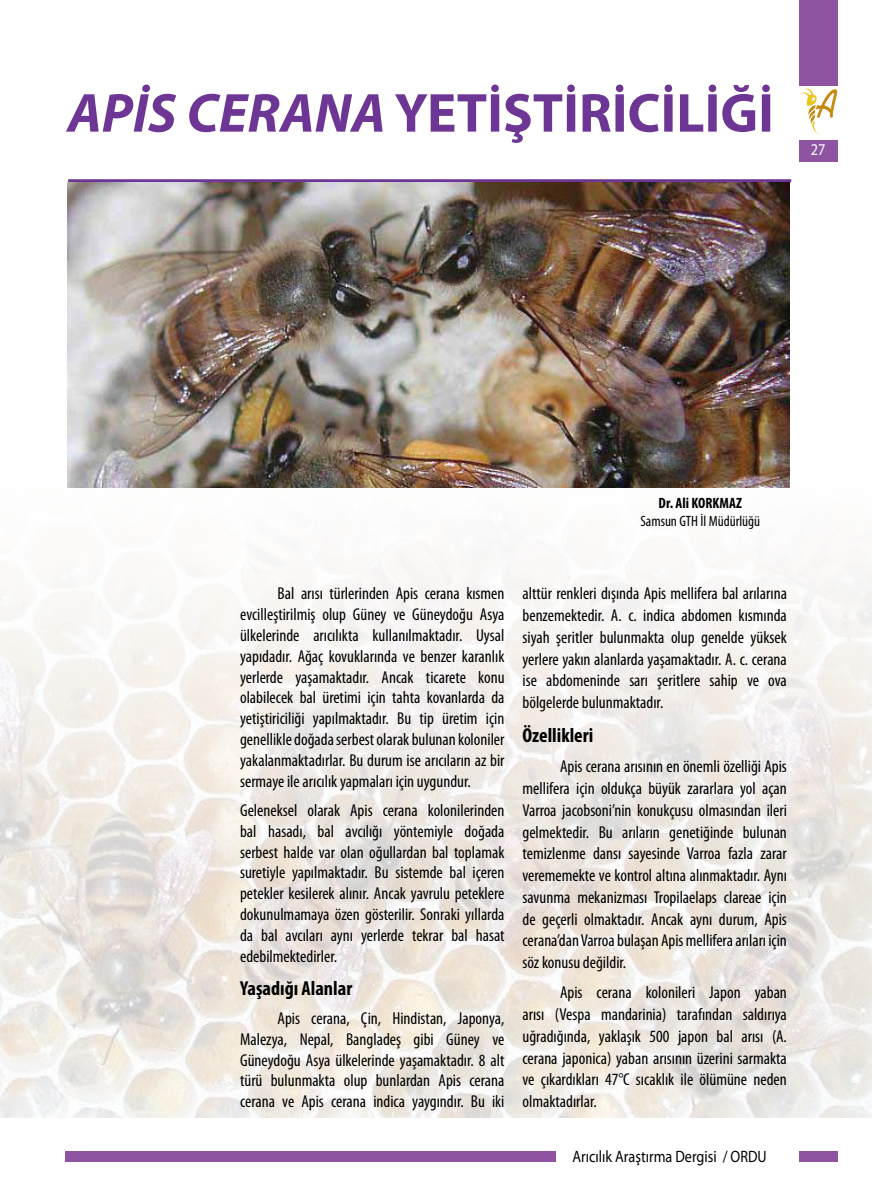
<style>
.page{position:relative;width:872px;height:1204px;background:#fff}
.page>*{position:absolute;margin:0;border:0;box-sizing:border-box;transform-origin:0 0}
.t1{font:700 55.35px "Myriad Pro";color:#6e3694}
.t2{font:700 condensed 20.25px "Myriad Pro";color:#000}
.t3{font:condensed 17.25px/20.9px "Myriad Pro";color:#000;text-align:justify}
.t4{font:16.5px "Myriad Pro";color:#000;scale:.86 1}
.t5{font:16.5px "Myriad Pro";color:#fff;scale:.86 1}
.t6{font:condensed 15px "Myriad Pro";color:#000}
.t7{font:700 condensed 15px "Myriad Pro";color:#000}
.s1{font-style:italic}
</style>
<div class="page">
<img style="left:0;top:471px;width:872px;height:646px">
<svg style="left:799px;top:88px;width:38px;height:47px"></svg>
<div style="left:799px;top:0;width:38px;height:85px;background:#8e54a2"></div>
<div style="left:799px;top:140px;width:38px;height:22px;background:#8e54a2"></div>
<div style="left:799px;top:1151px;width:38px;height:10px;background:#8e54a2"></div>
<div style="left:65px;top:1151px;width:491px;height:10px;background:#8e54a2"></div>
<hr style="left:68px;top:179px;width:723px;height:3px;background:#6e3694">
<img style="left:67px;top:182px;width:722px;height:306px">
<h1 class="t1" style="left:67px;top:77px;width:708px"><span class="s1">APİS CERANA</span> YETİŞTİRİCİLİĞİ</h1>
<p class="t5" style="left:811px;top:140px;width:18px">27</p>
<p class="t7" style="left:658px;top:494px;width:85px">Dr. Ali KORKMAZ</p>
<p class="t6" style="left:640px;top:512px;width:121px">Samsun GTH İl Müdürlüğü</p>
<p class="t3" style="left:240px;top:583px;width:266px;text-indent:38px">Bal arısı türlerinden Apis cerana kısmen evcilleştirilmiş olup Güney ve Güneydoğu Asya ülkelerinde arıcılıkta kullanılmaktadır. Uysal yapıdadır. Ağaç kovuklarında ve benzer karanlık yerlerde yaşamaktadır. Ancak ticarete konu olabilecek bal üretimi için tahta kovanlarda da yetiştiriciliği yapılmaktadır. Bu tip üretim için genellikle doğada serbest olarak bulunan koloniler yakalanmaktadırlar. Bu durum ise arıcıların az bir sermaye ile arıcılık yapmaları için uygundur.</p>
<p class="t3" style="left:240px;top:799px;width:266px">Geleneksel olarak Apis cerana kolonilerinden bal hasadı, bal avcılığı yöntemiyle doğada serbest halde var olan oğullardan bal toplamak suretiyle yapılmaktadır. Bu sistemde bal içeren petekler kesilerek alınır. Ancak yavrulu peteklere dokunulmamaya özen gösterilir. Sonraki yıllarda da bal avcıları aynı yerlerde tekrar bal hasat edebilmektedirler.</p>
<p class="t2" style="left:240px;top:975px;width:114px">Yaşadığı Alanlar</p>
<p class="t3" style="left:240px;top:1007px;width:266px;text-indent:38px">Apis cerana, Çin, Hindistan, Japonya, Malezya, Nepal, Bangladeş gibi Güney ve Güneydoğu Asya ülkelerinde yaşamaktadır. 8 alt türü bulunmakta olup bunlardan Apis cerana cerana ve Apis cerana indica yaygındır. Bu iki</p>
<p class="t3" style="left:522px;top:582px;width:266px;line-height:21.8px">alttür renkleri dışında Apis mellifera bal arılarına benzemektedir. A. c. indica abdomen kısmında siyah şeritler bulunmakta olup genelde yüksek yerlere yakın alanlarda yaşamaktadır. A. c. cerana ise abdomeninde sarı şeritlere sahip ve ova bölgelerde bulunmaktadır.</p>
<p class="t2" style="left:522px;top:722px;width:72px">Özellikleri</p>
<p class="t3" style="left:522px;top:755px;width:266px;line-height:21.8px;text-indent:38px">Apis cerana arısının en önemli özelliği Apis mellifera için oldukça büyük zararlara yol açan Varroa jacobsoni’nin konukçusu olmasından ileri gelmektedir. Bu arıların genetiğinde bulunan temizlenme dansı sayesinde Varroa fazla zarar verememekte ve kontrol altına alınmaktadır. Aynı savunma mekanizması Tropilaelaps clareae için de geçerli olmaktadır. Ancak aynı durum, Apis cerana’dan Varroa bulaşan Apis mellifera arıları için söz konusu değildir.</p>
<p class="t3" style="left:522px;top:981px;width:266px;line-height:21.8px;text-indent:38px">Apis cerana kolonileri Japon yaban arısı (Vespa mandarinia) tarafından saldırıya uğradığında, yaklaşık 500 japon bal arısı (A. cerana japonica) yaban arısının üzerini sarmakta ve çıkardıkları 47°C sıcaklık ile ölümüne neden olmaktadırlar.</p>
<p class="t4" style="left:572px;top:1146px;width:227px">Arıcılık Araştırma Dergisi / ORDU</p>
</div>
